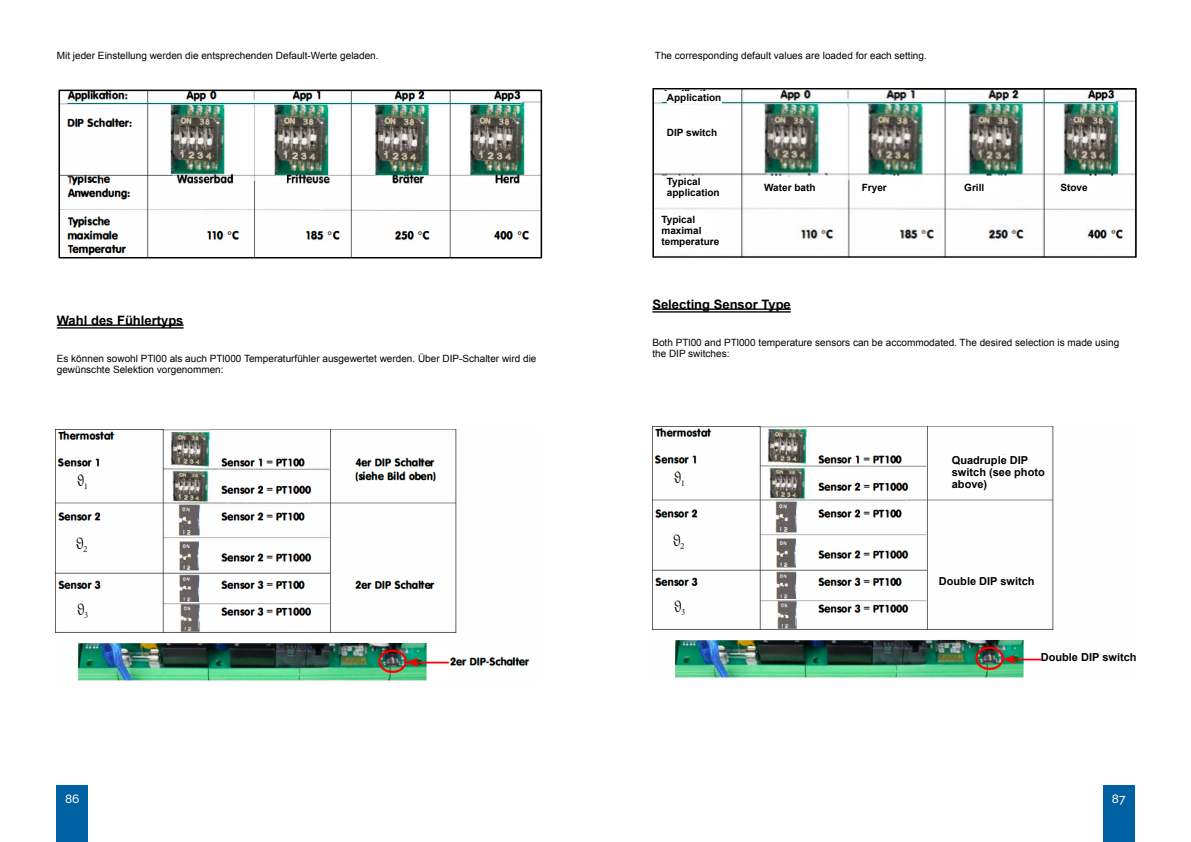
<style>
.page{position:relative;width:1191px;height:842px;background:#fff}
.page>*{position:absolute;margin:0;border:0;box-sizing:border-box;transform-origin:0 0}
.t1{font:700 13px "Arial";color:#000}
.t2{font:500 12px "Raleway";color:#fff}
.t3{font:700 11px/12px "Arial";color:#000}
.t4{font:10px/11px "Arial";color:#000}
.t5{font:700 10px/11px "Arial";color:#000}
</style>
<div class="page">
<hr style="left:57px;top:324px;width:126px;height:2px;background:#000">
<hr style="left:57px;top:327px;width:126px;height:2px;background:#000">
<img style="left:61px;top:93px;width:478px;height:162px">
<div style="left:58px;top:90px;width:484px;height:168px;border:2px solid #000"></div>
<img style="left:56px;top:429px;width:474px;height:253px">
<hr style="left:652px;top:308px;width:139px;height:2px;background:#000">
<hr style="left:652px;top:311px;width:139px;height:2px;background:#000">
<img style="left:652px;top:89px;width:484px;height:169px">
<div style="left:667px;top:92px;width:54px;height:11px;background:#fff"></div>
<div style="left:667px;top:128px;width:50px;height:11px;background:#fff"></div>
<div style="left:667px;top:177px;width:36px;height:11px;background:#fff"></div>
<div style="left:667px;top:188px;width:52px;height:11px;background:#fff"></div>
<div style="left:661px;top:215px;width:37px;height:11px;background:#fff"></div>
<div style="left:661px;top:226px;width:43px;height:11px;background:#fff"></div>
<div style="left:661px;top:237px;width:58px;height:11px;background:#fff"></div>
<div style="left:764px;top:183px;width:51px;height:11px;background:#fff"></div>
<div style="left:861px;top:183px;width:26px;height:11px;background:#fff"></div>
<div style="left:964px;top:183px;width:20px;height:11px;background:#fff"></div>
<div style="left:1060px;top:183px;width:27px;height:11px;background:#fff"></div>
<img style="left:652px;top:426px;width:402px;height:253px">
<div style="left:952px;top:455px;width:79px;height:12px;background:#fff"></div>
<div style="left:952px;top:467px;width:94px;height:12px;background:#fff"></div>
<div style="left:952px;top:479px;width:35px;height:12px;background:#fff"></div>
<div style="left:939px;top:575px;width:95px;height:12px;background:#fff"></div>
<div style="left:1040px;top:652px;width:96px;height:12px;background:#fff"></div>
<div style="left:57px;top:785px;width:31px;height:57px;background:#0061a2"></div>
<div style="left:1103px;top:785px;width:31px;height:57px;background:#0061a2"></div>
<p class="t4" style="left:57px;top:50px;width:323px">Mit jeder Einstellung werden die entsprechenden Default-Werte geladen.</p>
<h1 class="t1" style="left:57px;top:312px;width:128px">Wahl des Fühlertyps</h1>
<p class="t4" style="left:57px;top:353px;width:481px">Es können sowohl PTl00 als auch PTl000 Temperaturfühler ausgewertet werden. Über DIP-Schalter wird die gewünschte Selektion vorgenommen:</p>
<p class="t4" style="left:655px;top:50px;width:273px">The corresponding default values are loaded for each setting.</p>
<p class="t5" style="left:667px;top:92px;width:56px">Application</p>
<p class="t5" style="left:667px;top:128px;width:52px">DIP switch</p>
<p class="t5" style="left:667px;top:177px;width:54px">Typical application</p>
<p class="t5" style="left:661px;top:215px;width:59px">Typical maximal temperature</p>
<p class="t5" style="left:764px;top:183px;width:53px">Water bath</p>
<p class="t5" style="left:861px;top:183px;width:27px">Fryer</p>
<p class="t5" style="left:964px;top:183px;width:22px">Grill</p>
<p class="t5" style="left:1060px;top:183px;width:29px">Stove</p>
<h1 class="t1" style="left:652px;top:296px;width:140px">Selecting Sensor Type</h1>
<p class="t4" style="left:652px;top:337px;width:468px">Both PTl00 and PTl000 temperature sensors can be accommodated. The desired selection is made using the DIP switches:</p>
<p class="t3" style="left:952px;top:455px;width:94px">Quadruple DIP switch (see photo above)</p>
<p class="t3" style="left:939px;top:575px;width:97px">Double DIP switch</p>
<p class="t3" style="left:1040px;top:652px;width:97px">Double DIP switch</p>
<p class="t2" style="left:65px;top:792px;width:16px">86</p>
<p class="t2" style="left:1111px;top:792px;width:15px">87</p>
</div>
